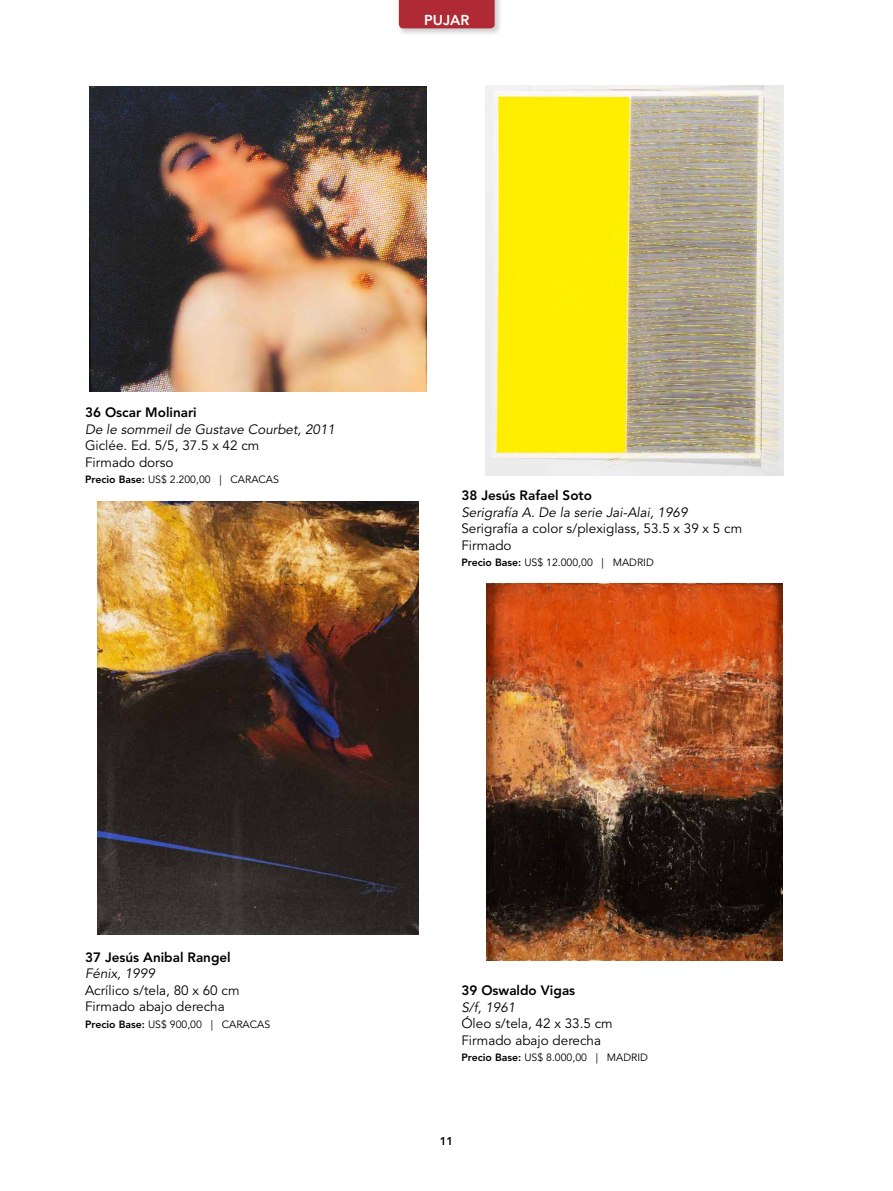
<style>
.page{position:relative;width:893px;height:1191px;background:#fff}
.page>*{position:absolute;margin:0;border:0;box-sizing:border-box;transform-origin:0 0}
.t1{font:800 14.25px "Avenir LT Std";color:#fff}
.t2{font:13.5px/16.5px "Avenir LT Std";color:#000}
.t3{font:italic 13.5px "Avenir LT Std";color:#000}
.t4{font:800 13.5px "Avenir LT Std";color:#000}
.t5{font:800 11.25px "Avenir LT Std";color:#000}
.t6{font:10.5px "Avenir LT Std";color:#000}
.s1{font-weight:800}
</style>
<div class="page">
<div style="left:397px;top:0;width:106px;height:36px;background:#000;opacity:.2"></div>
<div style="left:399px;top:0;width:96px;height:28px;background:#af2a34"></div>
<img style="left:486px;top:583px;width:297px;height:377px">
<img style="left:90px;top:87px;width:337px;height:304px">
<img style="left:485px;top:85px;width:299px;height:390px">
<img style="left:98px;top:501px;width:320px;height:433px">
<p class="t1" style="left:424px;top:11px;width:47px">PUJAR</p>
<p class="t4" style="left:85px;top:404px;width:113px">36 Oscar Molinari</p>
<p class="t3" style="left:85px;top:421px;width:252px">De le sommeil de Gustave Courbet, 2011</p>
<p class="t2" style="left:85px;top:438px;width:176px">Giclée. Ed. 5/5, 37.5 x 42 cm<br>Firmado dorso</p>
<p class="t6" style="left:85px;top:473px;width:195px"><span class="s1">Precio Base:</span> US$ 2.200,00 | CARACAS</p>
<p class="t4" style="left:461px;top:487px;width:132px">38 Jesús Rafael Soto</p>
<p class="t3" style="left:461px;top:504px;width:228px">Serigrafía A. De la serie Jai-Alai, 1969</p>
<p class="t2" style="left:461px;top:520px;width:282px">Serigrafía a color s/plexiglass, 53.5 x 39 x 5 cm<br>Firmado</p>
<p class="t6" style="left:461px;top:556px;width:194px"><span class="s1">Precio Base:</span> US$ 12.000,00 | MADRID</p>
<p class="t4" style="left:85px;top:949px;width:147px">37 Jesús Anibal Rangel</p>
<p class="t3" style="left:85px;top:966px;width:71px">Fénix, 1999</p>
<p class="t2" style="left:85px;top:982px;width:156px">Acrílico s/tela, 80 x 60 cm<br>Firmado abajo derecha</p>
<p class="t6" style="left:85px;top:1018px;width:187px"><span class="s1">Precio Base:</span> US$ 900,00 | CARACAS</p>
<p class="t4" style="left:461px;top:982px;width:115px">39 Oswaldo Vigas</p>
<p class="t3" style="left:461px;top:999px;width:56px">S/f, 1961</p>
<p class="t2" style="left:461px;top:1015px;width:153px">Óleo s/tela, 42 x 33.5 cm<br>Firmado abajo derecha</p>
<p class="t6" style="left:461px;top:1051px;width:188px"><span class="s1">Precio Base:</span> US$ 8.000,00 | MADRID</p>
<p class="t5" style="left:440px;top:1134px;width:15px">11</p>
</div>
